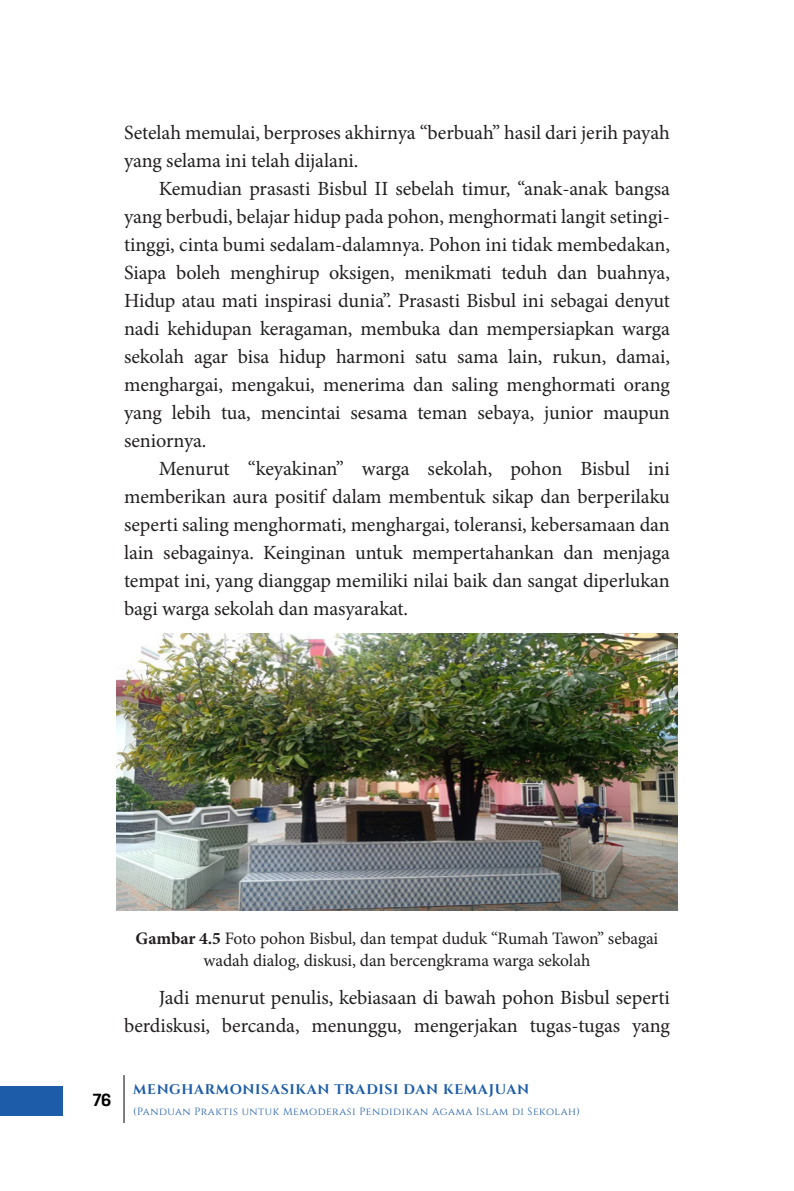
<style>
.page{position:relative;width:794px;height:1191px;background:#fff}
.page>*{position:absolute;margin:0;border:0;box-sizing:border-box;transform-origin:0 0}
.isi{font:20.12px/28px "Minion Pro";letter-spacing:-.005em;color:#231f20;text-align:justify}
.isi_awal{font:20.12px/28px "Minion Pro";letter-spacing:-.005em;color:#231f20}
.Nama_Gambar{font:17.5px/22.8px "Minion Pro";letter-spacing:-.01em;color:#231f20;text-align:center}
.t1{font:700 17.5px "Antartida";color:#000}
.t2{font:700 14px "Cinzel";letter-spacing:.05em;color:#1c5ca8}
.t3{font:10.5px "Cinzel";letter-spacing:.05em;color:#1c5ca8}
.s1{font-weight:700}
</style>
<div class="page">
<div style="left:0;top:1085px;width:63px;height:30px;background:#1c5ca8"></div>
<img style="left:117px;top:633px;width:560px;height:277px">
<hr style="left:124px;top:1075px;width:1px;height:48px;background:#000">
<p class="isi_awal" style="left:124px;top:118px;width:547px">Setelah memulai, berproses akhirnya “berbuah” hasil dari jerih payah yang selama ini telah dijalani.</p>
<p class="isi" style="left:124px;top:174px;width:547px;text-indent:35px">Kemudian prasasti Bisbul II sebelah timur, “anak-anak bangsa yang berbudi, belajar hidup pada pohon, menghormati langit setingi&shy;tinggi, cinta bumi sedalam-dalamnya. Pohon ini tidak membedakan, Siapa boleh menghirup oksigen, menikmati teduh dan buahnya, Hidup atau mati inspirasi dunia”. Prasasti Bisbul ini sebagai denyut nadi kehidupan keragaman, membuka dan mempersiapkan warga sekolah agar bisa hidup harmoni satu sama lain, rukun, damai, menghargai, mengakui, menerima dan saling menghormati orang yang lebih tua, mencintai sesama teman sebaya, junior maupun seniornya.</p>
<p class="isi" style="left:124px;top:454px;width:547px;text-indent:35px">Menurut “keyakinan” warga sekolah, pohon Bisbul ini memberikan aura positif dalam membentuk sikap dan berperilaku seperti saling menghormati, menghargai, toleransi, kebersamaan dan lain sebagainya. Keinginan untuk mempertahankan dan menjaga tempat ini, yang dianggap memiliki nilai baik dan sangat diperlukan bagi warga sekolah dan masyarakat.</p>
<p class="Nama_Gambar" style="left:136px;top:926px;width:524px"><span class="s1">Gambar 4.5</span> Foto pohon Bisbul, dan tempat duduk “Rumah Tawon” sebagai wadah dialog, diskusi, dan bercengkrama warga sekolah</p>
<p class="isi_awal" style="left:124px;top:984px;width:547px;text-align:right">Jadi menurut penulis, kebiasaan di bawah pohon Bisbul seperti berdiskusi, bercanda, menunggu, mengerjakan tugas-tugas yang</p>
<p class="t1" style="left:93px;top:1089px;width:20px">76</p>
<p class="t2" style="left:133px;top:1080px;width:397px">MENGHARMONISASIKAN TRADISI DAN KEMAJUAN</p>
<p class="t3" style="left:133px;top:1105px;width:448px">(Panduan Praktis untuk Memoderasi Pendidikan Agama Islam di Sekolah)</p>
</div>
